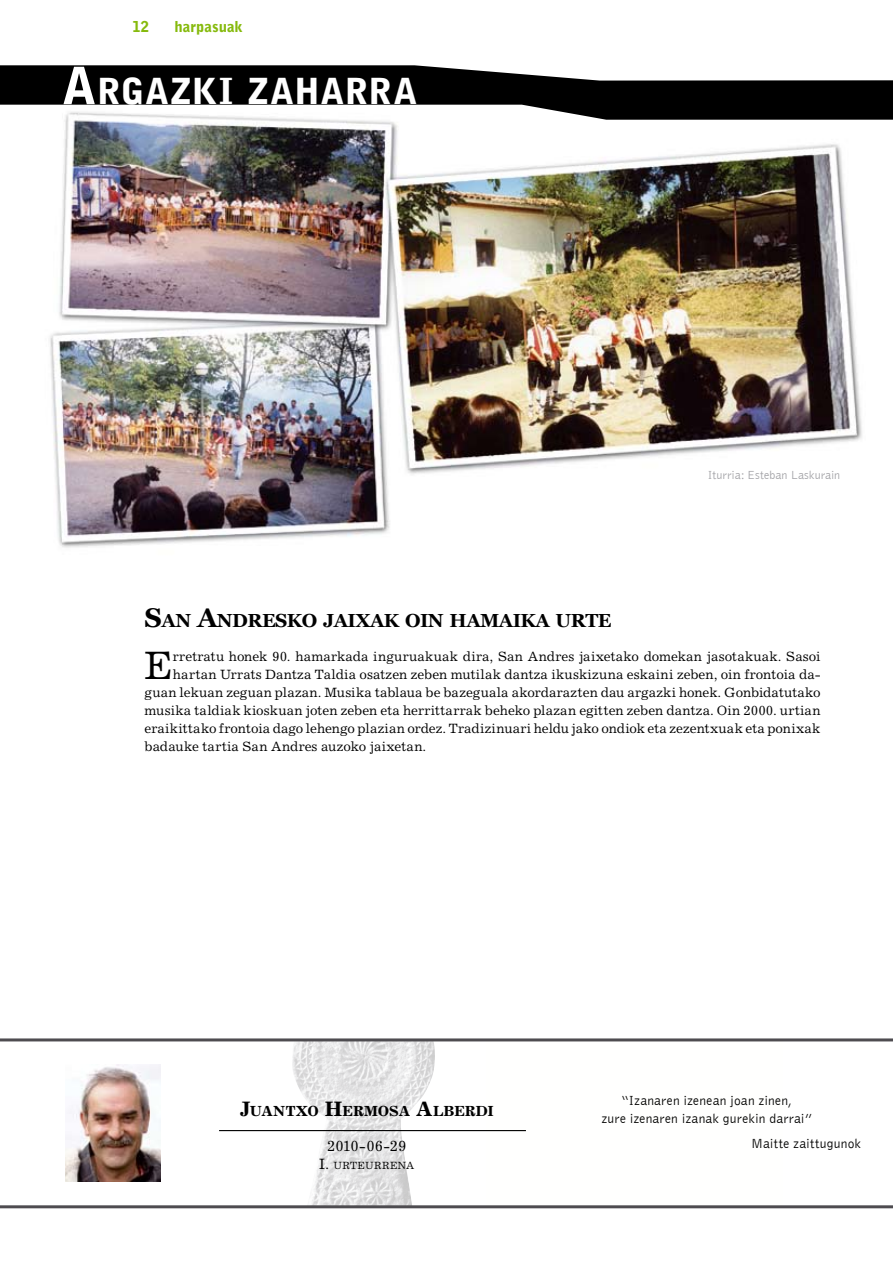
<style>
.page{position:relative;width:893px;height:1263px;background:#fff}
.page>*{position:absolute;margin:0;border:0;box-sizing:border-box;transform-origin:0 0}
.t1{font:39.75px "Excelsior";color:#000}
.t2{font:900 35.7px "Bell Gothic Std";letter-spacing:.01em;color:#fff}
.t3{font:700 18.9px "Georgia";letter-spacing:-.03em;color:#000}
.t4{font:900 15px "Bell Gothic Std";color:#86ba0d}
.t5{font:15px "Excelsior";letter-spacing:-.01em;color:#000}
.t6{font:700 14.7px "Excelsior";letter-spacing:.01em;color:#000}
.t7{font:13.5px "Excelsior";letter-spacing:.005em;color:#000}
.t8{font:300 13.5px/18px "Bell Gothic";letter-spacing:.015em;color:#000;text-align:center}
.t9{font:300 12px "Bell Gothic";color:#a3a3a7}
.t10{font:10.5px "Excelsior";letter-spacing:.03em;color:#000}
.s1{font-size:51px}
.s2{font-size:27px}
.s3{font-size:21px}
.s4{font-size:15px}
</style>
<div class="page">
<img style="left:50px;top:120px;width:812px;height:428px">
<svg style="left:0;top:65px;width:893px;height:55px;fill:#000"></svg>
<img style="left:291px;top:1041px;width:144px;height:164px">
<hr style="left:219px;top:1130px;width:307px;height:1px;background:#000">
<hr style="left:0;top:1205px;width:893px;height:3px;background:#4e4c50">
<hr style="left:0;top:1038px;width:893px;height:3px;background:#4e4c50">
<img style="left:65px;top:1064px;width:96px;height:117px">
<p class="t4" style="left:133px;top:18px;width:18px">12</p>
<p class="t4" style="left:175px;top:18px;width:70px">harpasuak</p>
<h2 class="t2" style="left:62px;top:71px;width:357px"><span class="s1">A</span>RGAZKI ZAHARRA</h2>
<h3 class="t3" style="left:145px;top:610px;width:468px"><span class="s2">S</span>AN <span class="s2">A</span>NDRESKO JAIXAK OIN HAMAIKA URTE</h3>
<p class="t9" style="left:708px;top:469px;width:134px">Iturria: Esteban Laskurain</p>
<h1 class="t1" style="left:145px;top:641px;width:30px">E</h1>
<p class="t7" style="left:173px;top:648px;width:649px">rretratu honek 90. hamarkada inguruakuak dira, San Andres jaixetako domekan jasotakuak. Sasoi</p>
<p class="t7" style="left:173px;top:666px;width:649px">hartan Urrats Dantza Taldia osatzen zeben mutilak dantza ikuskizuna eskaini zeben, oin frontoia da-</p>
<p class="t7" style="left:145px;top:684px;width:677px">guan lekuan zeguan plazan. Musika tablaua be bazeguala akordarazten dau argazki honek. Gonbidatutako</p>
<p class="t7" style="left:145px;top:702px;width:677px">musika taldiak kioskuan joten zeben eta herrittarrak beheko plazan egitten zeben dantza. Oin 2000. urtian</p>
<p class="t7" style="left:145px;top:720px;width:677px">eraikittako frontoia dago lehengo plazian ordez. Tradizinuari heldu jako ondiok eta zezentxuak eta ponixak</p>
<p class="t7" style="left:145px;top:738px;width:283px">badauke tartia San Andres auzoko jaixetan.</p>
<p class="t6" style="left:240px;top:1101px;width:255px"><span class="s3">J</span>UANTXO <span class="s3">H</span>ERMOSA <span class="s3">A</span>LBERDI</p>
<p class="t5" style="left:327px;top:1136px;width:81px">2010-06-29</p>
<p class="t10" style="left:319px;top:1159px;width:97px"><span class="s4">I.</span> URTEURRENA</p>
<p class="t8" style="left:601px;top:1092px;width:212px">“Izanaren izenean joan zinen,<br>zure izenaren izanak gurekin darrai”</p>
<p class="t8" style="left:751px;top:1135px;width:112px">Maitte zaittugunok</p>
</div>
